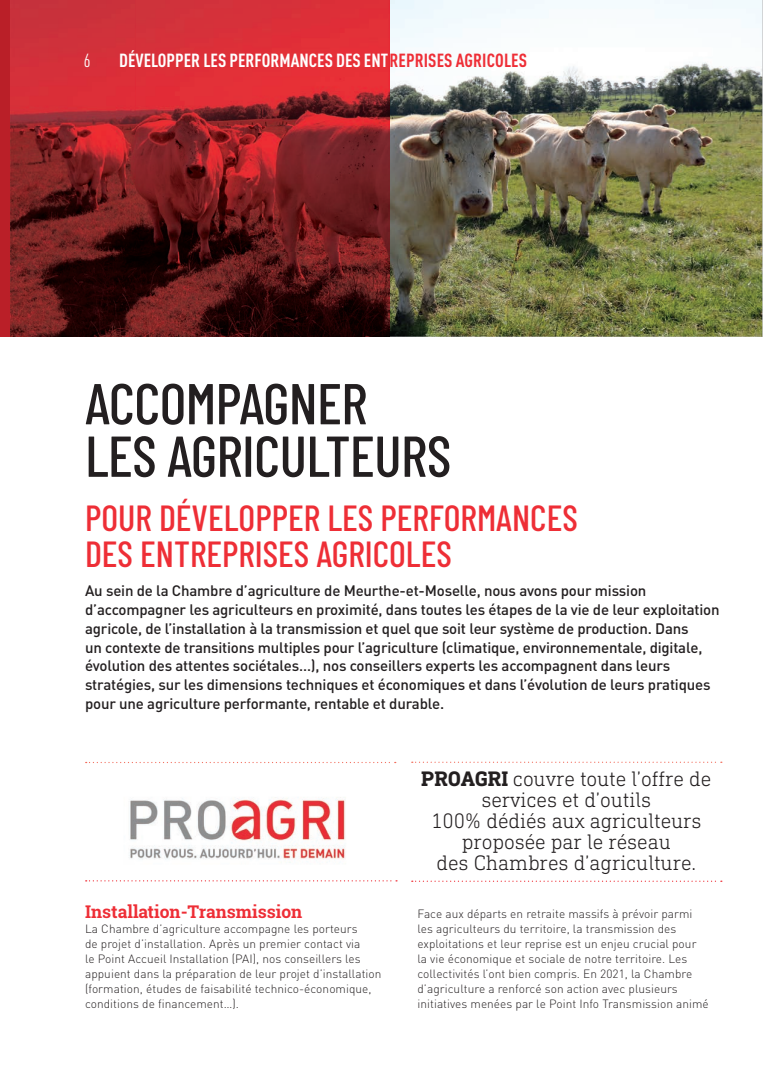
<style>
.page{position:relative;width:780px;height:1088px;background:#fff}
.page>*{position:absolute;margin:0;border:0;box-sizing:border-box;transform-origin:0 0}
.t1{font:500 57.5px/52.5px "Barlow Condensed";letter-spacing:-.01em;color:#231f20}
.t2{font:500 36.25px/36.2px "Barlow Condensed";color:#ee2e36}
.t3{font:300 21.38px/21px "DIN Next Slab Pro";letter-spacing:-.005em;color:#231f20;text-align:center}
.t4{font:700 condensed 18.75px "DINOT";color:#fff}
.t5{font:condensed 18.75px "DINOT";color:#fff}
.t6{font:700 17.5px "Roboto Slab";color:#ee2e36}
.t7{font:500 15px/18.8px "DINOT";letter-spacing:-.01em;color:#231f20}
.t8{font:300 11.88px/15px "DINOT";letter-spacing:.005em;color:#231f20}
.s1{color:#ee2e36}
.s2{font-weight:700}
</style>
<div class="page">
<img style="left:389px;top:0;width:373px;height:337px">
<div style="left:0;top:0;width:11px;height:337px;background:#ba1f28"></div>
<img style="left:11px;top:0;width:378px;height:337px">
<img style="left:86px;top:797px;width:302px;height:85px">
<svg style="left:86px;top:762px;width:310px;height:1px"></svg>
<svg style="left:412px;top:762px;width:309px;height:1px"></svg>
<svg style="left:412px;top:880px;width:309px;height:2px"></svg>
<svg style="left:86px;top:880px;width:311px;height:1px"></svg>
<h3 class="t5" style="left:84px;top:50px;width:8px">6</h3>
<h3 class="t4" style="left:119px;top:49px;width:409px">DÉVELOPPER LES PERFORMANCES DES ENT<span class="s1">REPRISES AGRICOLES</span></h3>
<h1 class="t1" style="left:85px;top:373px;width:368px">ACCOMPAGNER<br>LES AGRICULTEURS</h1>
<h2 class="t2" style="left:85px;top:497px;width:494px">POUR DÉVELOPPER LES PERFORMANCES<br>DES ENTREPRISES AGRICOLES</h2>
<p class="t7" style="left:85px;top:581px;width:636px">Au sein de la Chambre d’agriculture de Meurthe-et-Moselle, nous avons pour mission d’accompagner les agriculteurs en proximité, dans toutes les étapes de la vie de leur exploitation agricole, de l’installation à la transmission et quel que soit leur système de production. Dans<br>un contexte de transitions multiples pour l’agriculture (climatique, environnementale, digitale, évolution des attentes sociétales…), nos conseillers experts les accompagnent dans leurs stratégies, sur les dimensions techniques et économiques et dans l’évolution de leurs pratiques pour une agriculture performante, rentable et durable.</p>
<h3 class="t6" style="left:85px;top:899px;width:219px">Installation-Transmission</h3>
<p class="t8" style="left:85px;top:921px;width:298px">La Chambre d’agriculture accompagne les porteurs<br>de projet d’installation. Après un premier contact via<br>le Point Accueil Installation (PAI), nos conseillers les appuient dans la préparation de leur projet d’installation (formation, études de faisabilité technico-économique, conditions de financement…).</p>
<h3 class="t3" style="left:421px;top:768px;width:291px"><span class="s2">PROAGRI</span> couvre toute l’offre de services et d’outils<br>100% dédiés aux agriculteurs proposée par le réseau<br>des Chambres d’agriculture.</h3>
<p class="t8" style="left:417px;top:906px;width:293px">Face aux départs en retraite massifs à prévoir parmi les agriculteurs du territoire, la transmission des exploitations et leur reprise est un enjeu crucial pour la vie économique et sociale de notre territoire. Les collectivités l’ont bien compris. En 2021, la Chambre d’agriculture a renforcé son action avec plusieurs initiatives menées par le Point Info Transmission animé</p>
</div>
